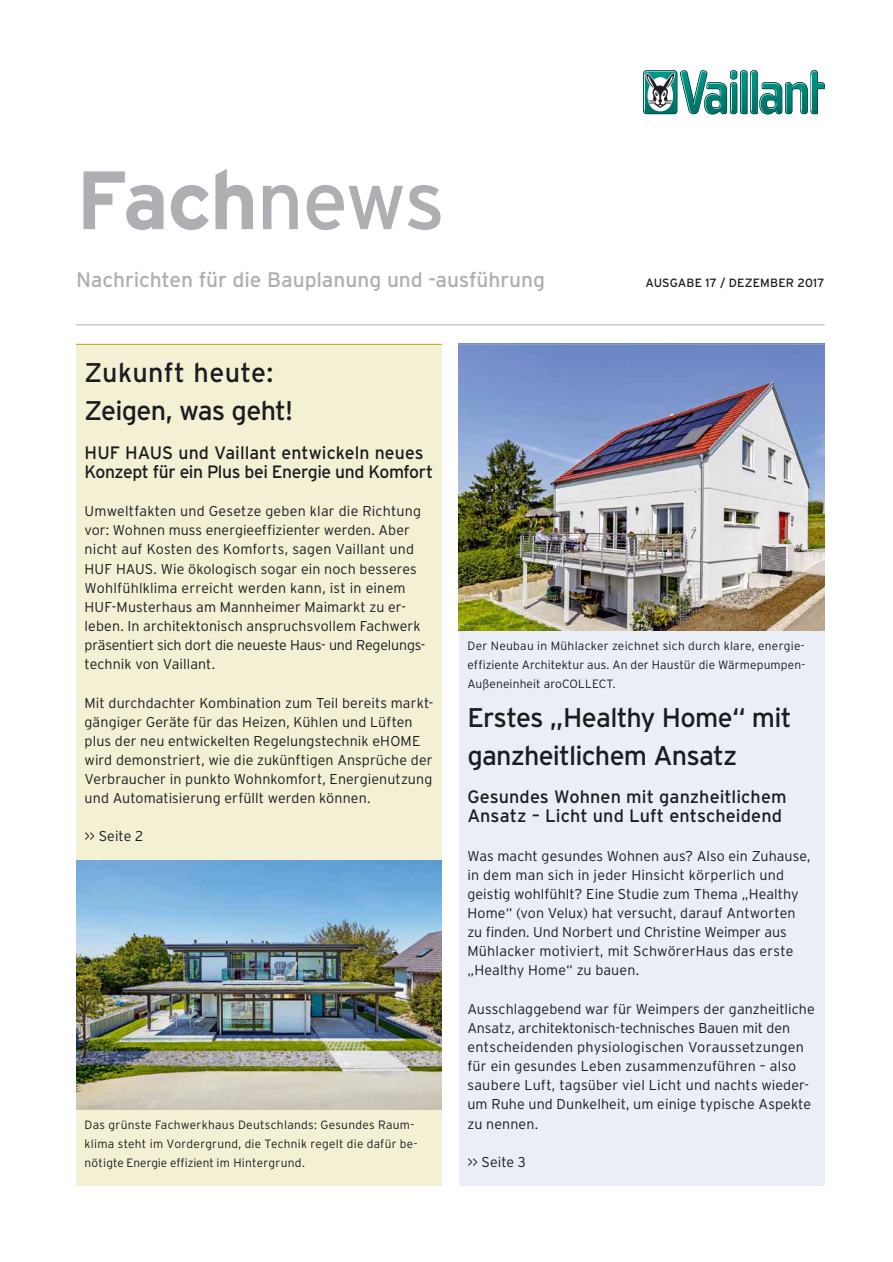
<style>
.page{position:relative;width:893px;height:1262px;background:#fff}
.page>*{position:absolute;margin:0;border:0;box-sizing:border-box;transform-origin:0 0}
.t1{font:700 82.5px "Interstate";color:#aeafb2}
.t2{font:27px/38.2px "Interstate";letter-spacing:-.03em;color:#1b1c20}
.t3{font:21px "Interstate";color:#aeafb2}
.t4{font:18px/19.2px "Interstate";letter-spacing:.005em;color:#1b1c20}
.t5{font:17.85px "Interstate";letter-spacing:-.025em;color:#1b1c20}
.t6{font:300 14.25px/19.2px "Interstate";letter-spacing:.005em;color:#1b1c20}
.t7{font:300 12px/19.2px "Interstate";letter-spacing:.02em;color:#1b1c20}
.t8{font:12px "Interstate";letter-spacing:.01em;color:#1b1c20}
.s1{font-weight:400}
</style>
<div class="page">
<svg style="left:643px;top:70px;width:181px;height:44px"></svg>
<hr style="left:76px;top:324px;width:748px;height:1px;background:#aeafb2">
<div style="left:76px;top:344px;width:366px;height:842px;background:#f3f0d4"></div>
<img style="left:76px;top:861px;width:366px;height:248px">
<div style="left:459px;top:344px;width:365px;height:842px;background:#e9eef7"></div>
<img style="left:459px;top:345px;width:365px;height:286px">
<hr style="left:76px;top:344px;width:366px;height:1px;background:#b6a600">
<hr style="left:459px;top:344px;width:365px;height:1px;background:#85a5cf">
<h1 class="t1" style="left:76px;top:154px;width:370px">Fach<span class="s1">news</span></h1>
<h3 class="t3" style="left:76px;top:271px;width:470px">Nachrichten für die Bauplanung und -ausführung</h3>
<p class="t8" style="left:645px;top:278px;width:181px">AUSGABE 17 / DEZEMBER 2017</p>
<h2 class="t2" style="left:85px;top:356px;width:210px">Zukunft heute:<br>Zeigen, was geht!</h2>
<p class="t4" style="left:85px;top:445px;width:340px">HUF HAUS und Vaillant entwickeln neues</p>
<p class="t5" style="left:85px;top:465px;width:350px">Konzept für ein Plus bei Energie und Komfort</p>
<p class="t6" style="left:85px;top:503px;width:342px">Umweltfakten und Gesetze geben klar die Richtung vor: Wohnen muss energieeffizienter werden. Aber nicht auf Kosten des Komforts, sagen Vaillant und HUF HAUS. Wie ökologisch sogar ein noch besseres Wohlfühlklima erreicht werden kann, ist in einem HUF-Musterhaus am Mannheimer Maimarkt zu er&shy;leben. In architektonisch anspruchsvollem Fachwerk präsentiert sich dort die neueste Haus- und Regelungs&shy;technik von Vaillant.</p>
<p class="t6" style="left:85px;top:694px;width:350px">Mit durchdachter Kombination zum Teil bereits markt&shy;gängiger Geräte für das Heizen, Kühlen und Lüften plus der neu entwickelten Regelungstechnik eHOME wird demonstriert, wie die zukünftigen Ansprüche der Verbraucher in punkto Wohnkomfort, Energienutzung und Automatisierung erfüllt werden können.</p>
<p class="t6" style="left:85px;top:828px;width:60px">&gt;&gt; Seite 2</p>
<p class="t7" style="left:85px;top:1116px;width:334px">Das grünste Fachwerkhaus Deutschlands: Gesundes Raum&shy;klima steht im Vordergrund, die Technik regelt die dafür be&shy;nötigte Energie effizient im Hintergrund.</p>
<p class="t7" style="left:467px;top:637px;width:339px;text-align:justify">Der Neubau in Mühlacker zeichnet sich durch klare, energie&shy;effiziente Architektur aus. An der Haustür die Wärmepumpen-Außeneinheit aroCOLLECT.</p>
<h2 class="t2" style="left:467px;top:701px;width:326px">Erstes „Healthy Home“ mit ganzheitlichem Ansatz</h2>
<p class="t4" style="left:467px;top:789px;width:321px">Gesundes Wohnen mit ganzheitlichem<br>Ansatz – Licht und Luft entscheidend</p>
<p class="t6" style="left:467px;top:847px;width:345px">Was macht gesundes Wohnen aus? Also ein Zuhause, in dem man sich in jeder Hinsicht körperlich und geistig wohlfühlt? Eine Studie zum Thema „Healthy Home“ (von Velux) hat versucht, darauf Antworten zu finden. Und Norbert und Christine Weimper aus Mühlacker motiviert, mit SchwörerHaus das erste „Healthy Home“ zu bauen.</p>
<p class="t6" style="left:467px;top:1001px;width:349px">Ausschlaggebend war für Weimpers der ganzheitliche Ansatz, architektonisch-technisches Bauen mit den entscheidenden physiologischen Voraussetzungen für ein gesundes Leben zusammenzuführen – also saubere Luft, tagsüber viel Licht und nachts wieder&shy;um Ruhe und Dunkelheit, um einige typische Aspekte zu nennen.</p>
<p class="t6" style="left:467px;top:1154px;width:60px">&gt;&gt; Seite 3</p>
</div>
